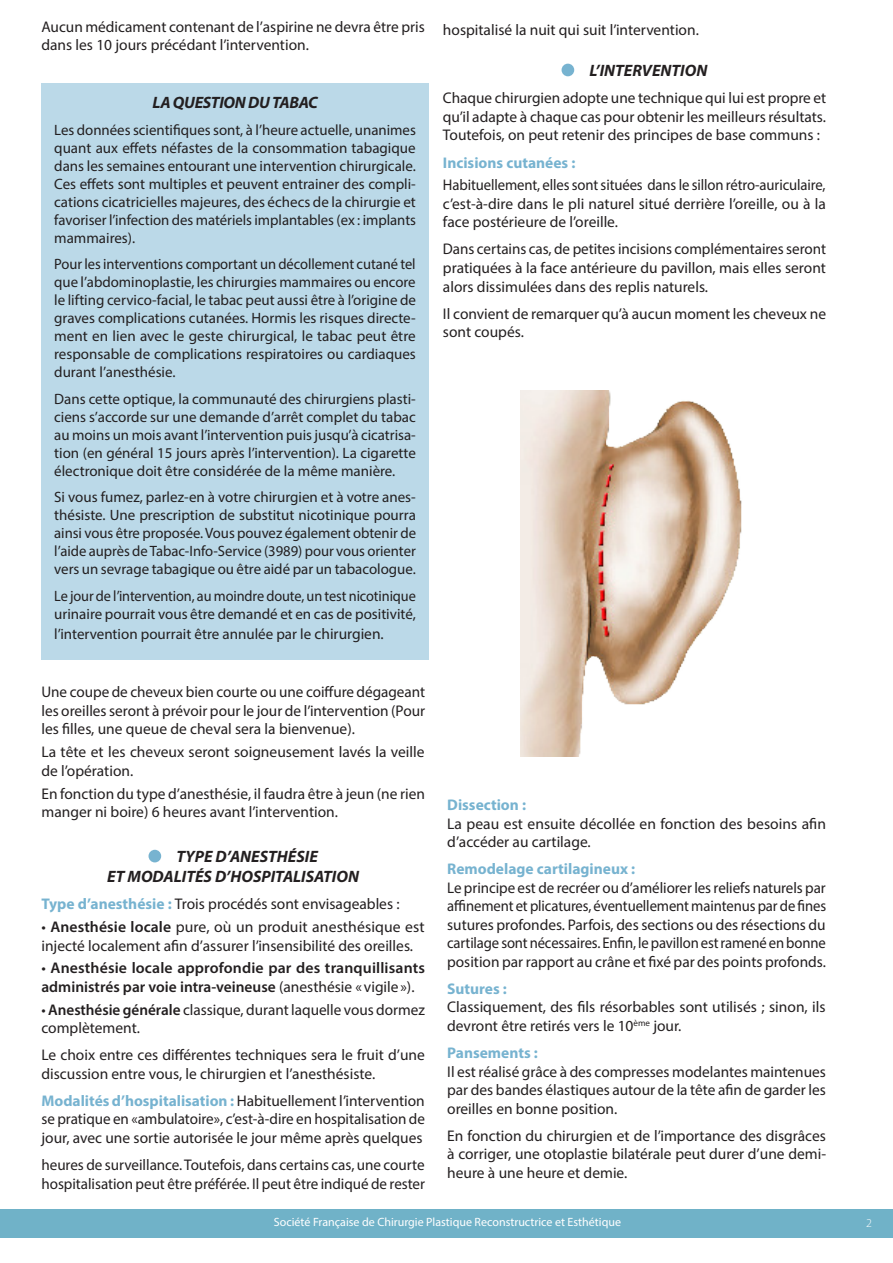
<style>
.page{position:relative;width:893px;height:1263px;background:#fff}
.page>*{position:absolute;margin:0;border:0;box-sizing:border-box;transform-origin:0 0}
.t1{font:italic 700 16.5px/19.8px "Myriad Pro";color:#231f20}
.t2{font:italic 700 16.5px "Myriad Pro";letter-spacing:-.02em;color:#231f20}
.t3{font:15.45px/18.6px "Myriad Pro";color:#231f20}
.t4{font:15.45px/18.6px "Myriad Pro";color:#231f20;text-align:justify;scale:.95 1}
.t5{font:600 15.45px/18.6px "Myriad Pro";letter-spacing:.01em;color:#231f20}
.t6{font:700 15.45px "Myriad Pro";color:#77b3d0}
.t7{font:15px/18px "Myriad Pro";color:#231f20;text-align:justify}
.t8{font:15px/18px "Myriad Pro";color:#231f20;scale:.95 1}
.t9{font:12px "Myriad Pro";color:#fff}
.t10{font:300 12px "Myriad Pro";color:#fff}
.s1{font-size:15.45px}
.s2{font-weight:700;color:#77b3d0}
.s3{font-weight:600}
.s4{font-weight:400}
</style>
<div class="page">
<div style="left:41px;top:83px;width:388px;height:577px;background:#bbd9e8"></div>
<div style="left:149px;top:850px;width:12px;height:12px;background:#77b3d0;border-radius:50%"></div>
<div style="left:562px;top:64px;width:12px;height:12px;background:#77b3d0;border-radius:50%"></div>
<div style="left:0;top:1209px;width:893px;height:28px;background:#70b2c8"></div>
<img style="left:521px;top:391px;width:221px;height:366px">
<p class="t3" style="left:41px;top:19px;width:385px">Aucun médicament contenant de l’aspirine ne devra être pris dans les 10 jours précédant l’intervention.</p>
<p class="t2" style="left:152px;top:94px;width:167px">LA QUESTION DU TABAC</p>
<p class="t7" style="left:54px;top:122px;width:363px">Les données scientifiques sont, à l’heure actuelle, unanimes quant aux effets néfastes de la consommation tabagique dans les semaines entourant une intervention chirurgicale.<br>Ces effets sont multiples et peuvent entrainer des compli&shy;cations cicatricielles majeures, des échecs de la chirurgie et favoriser l’infection des matériels implantables (ex : implants mammaires).</p>
<p class="t7" style="left:54px;top:256px;width:363px">Pour les interventions comportant un décollement cutané tel que l’abdominoplastie, les chirurgies mammaires ou encore le lifting cervico-facial, le tabac peut aussi être à l’origine de graves complications cutanées. Hormis les risques directe&shy;ment en lien avec le geste chirurgical, le tabac peut être responsable de complications respiratoires ou cardiaques durant l’anesthésie.</p>
<p class="t7" style="left:54px;top:391px;width:363px">Dans cette optique, la communauté des chirurgiens plasti&shy;ciens s’accorde sur une demande d’arrêt complet du tabac au moins un mois avant l’intervention puis jusqu’à cicatrisa&shy;tion (en général 15 jours après l’intervention). La cigarette électronique doit être considérée de la même manière.</p>
<p class="t7" style="left:54px;top:489px;width:363px">Si vous fumez, parlez-en à votre chirurgien et à votre anes&shy;thésiste. Une prescription de substitut nicotinique pourra ainsi vous être proposée. Vous pouvez également obtenir de l’aide auprès de Tabac-Info-Service (3989) pour vous orienter vers un sevrage tabagique ou être aidé par un tabacologue.</p>
<p class="t8" style="left:54px;top:588px;width:382px">Le jour de l’intervention, au moindre doute, un test nicotinique urinaire pourrait vous être demandé et en cas de positivité,</p>
<p class="t7" style="left:54px;top:626px;width:331px">l’intervention pourrait être annulée par le <span class="s1">chirurgien.</span></p>
<p class="t3" style="left:443px;top:22px;width:257px">hospitalisé la nuit qui suit l’intervention.</p>
<p class="t1" style="left:589px;top:61px;width:119px">L’INTERVENTION</p>
<p class="t3" style="left:443px;top:90px;width:385px;text-align:justify">Chaque chirurgien adopte une technique qui lui est propre et qu’il adapte à chaque cas pour obtenir les meilleurs résultats.<br>Toutefois, on peut retenir des principes de base communs :</p>
<p class="t6" style="left:443px;top:156px;width:134px">Incisions cutanées :</p>
<p class="t4" style="left:443px;top:177px;width:405px">Habituellement, elles sont situées dans le sillon rétro-auriculaire, c’est-à-dire dans le pli naturel situé derrière l’oreille, ou à la face postérieure de l’oreille.</p>
<p class="t3" style="left:443px;top:241px;width:385px;text-align:justify">Dans certains cas, de petites incisions complémentaires seront pratiquées à la face antérieure du pavillon, mais elles seront alors dissimulées dans des replis naturels.</p>
<p class="t3" style="left:443px;top:305px;width:385px">Il convient de remarquer qu’à aucun moment les cheveux ne sont coupés.</p>
<p class="t3" style="left:41px;top:684px;width:385px;text-align:justify">Une coupe de cheveux bien courte ou une coiffure dégageant les oreilles seront à prévoir pour le jour de l’intervention (Pour les filles, une queue de cheval sera la bienvenue).</p>
<p class="t3" style="left:41px;top:744px;width:385px">La tête et les cheveux seront soigneusement lavés la veille de l’opération.</p>
<p class="t3" style="left:41px;top:785px;width:385px">En fonction du type d’anesthésie, il faudra être à jeun (ne rien manger ni boire) 6 heures avant l’intervention.</p>
<p class="t1" style="left:107px;top:847px;width:253px;text-indent:69px">TYPE D’ANESTHÉSIE<br>ET MODALITÉS D’HOSPITALISATION</p>
<p class="t3" style="left:41px;top:896px;width:360px"><span class="s2">Type d’anesthésie :</span> Trois procédés sont envisageables :</p>
<p class="t3" style="left:41px;top:917px;width:385px">• <span class="s3">Anesthésie locale</span> pure, où un produit anesthésique est injecté localement afin d’assurer l’insensibilité des oreilles.</p>
<p class="t5" style="left:41px;top:960px;width:385px"><span class="s4">•</span> Anesthésie locale approfondie par des tranquillisants administrés par voie intra-veineuse <span class="s4">(anesthésie « vigile »).</span></p>
<p class="t3" style="left:41px;top:1000px;width:385px">• <span class="s3">Anesthésie générale</span> classique, durant laquelle vous dormez complètement.</p>
<p class="t3" style="left:41px;top:1047px;width:385px">Le choix entre ces différentes techniques sera le fruit d’une discussion entre vous, le chirurgien et l’anesthésiste.</p>
<p class="t3" style="left:41px;top:1093px;width:385px;text-align:justify"><span class="s2">Modalités d’hospitalisation :</span> Habituellement l’intervention se pratique en «ambulatoire», c’est-à-dire en hospitalisation de jour, avec une sortie autorisée le jour même après quelques</p>
<p class="t3" style="left:41px;top:1157px;width:385px">heures de surveillance. Toutefois, dans certains cas, une courte hospitalisation peut être préférée. Il peut être indiqué de rester</p>
<p class="t6" style="left:447px;top:799px;width:80px">Dissection :</p>
<p class="t3" style="left:447px;top:815px;width:380px">La peau est ensuite décollée en fonction des besoins afin d’accéder au cartilage.</p>
<p class="t6" style="left:447px;top:863px;width:189px">Remodelage cartilagineux :</p>
<p class="t3" style="left:447px;top:879px;width:381px;text-align:justify">Le principe est de recréer ou d’améliorer les reliefs naturels par affinement et plicatures, éventuellement maintenus par de fines sutures profondes. Parfois, des sections ou des résections du cartilage sont nécessaires. Enfin, le pavillon est ramené en bonne position par rapport au crâne et fixé par des points profonds.</p>
<p class="t6" style="left:447px;top:983px;width:61px">Sutures :</p>
<p class="t3" style="left:447px;top:999px;width:380px">Classiquement, des fils résorbables sont utilisés ; sinon, ils devront être retirés vers le 10<sup>ème</sup> jour.</p>
<p class="t6" style="left:447px;top:1047px;width:92px">Pansements :</p>
<p class="t3" style="left:447px;top:1063px;width:380px;text-align:justify">Il est réalisé grâce à des compresses modelantes maintenues par des bandes élastiques autour de la tête afin de garder les oreilles en bonne position.</p>
<p class="t3" style="left:447px;top:1127px;width:380px;text-align:justify">En fonction du chirurgien et de l’importance des disgrâces à corriger, une otoplastie bilatérale peut durer d’une demi&shy;heure à une heure et demie.</p>
<p class="t9" style="left:274px;top:1217px;width:349px">Société Française de Chirurgie Plastique Reconstructrice et Esthétique</p>
<p class="t10" style="left:866px;top:1219px;width:7px">2</p>
</div>
